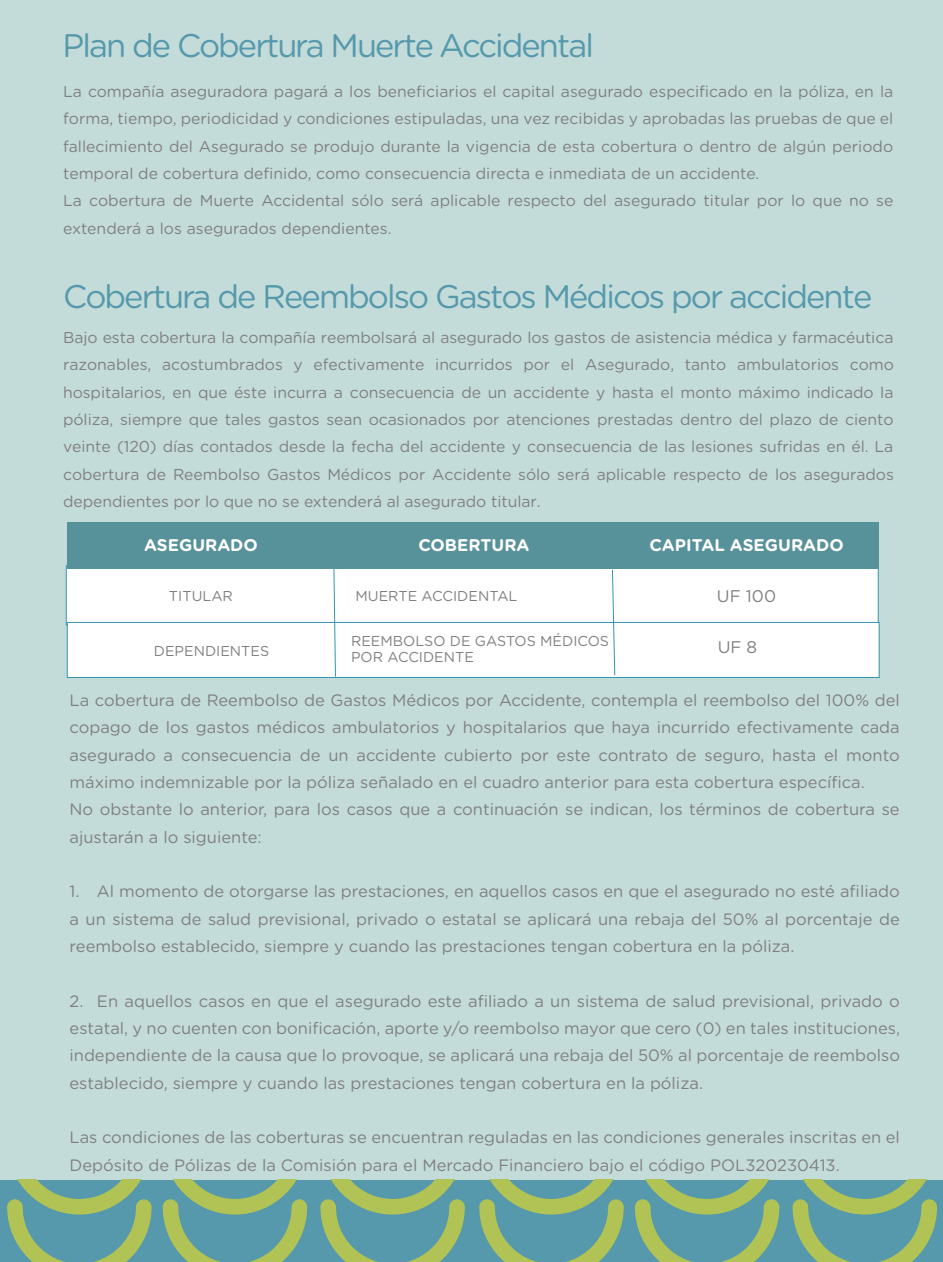
<style>
.page{position:relative;width:943px;height:1262px;background:#fff}
.page>*{position:absolute;margin:0;border:0;box-sizing:border-box;transform-origin:0 0}
.t1{font:32.62px "Gotham Rounded";letter-spacing:-.06em;color:#5698ac}
.t2{font:700 16.88px "Gotham Rounded";color:#fff}
.t3{font:16.88px "Gotham Rounded";color:#808080}
.t4{font:16.5px/27.3px "Gotham Rounded";color:#808080}
.t5{font:15.75px/27.4px "Gotham Rounded";color:#808080}
.t6{font:14.33px/15.8px "Gotham Rounded";color:#808080}
</style>
<div class="page">
<div style="left:0;top:0;width:943px;height:1180px;background:#c3dcd9"></div>
<div style="left:66px;top:565px;width:812px;height:60px;background:#fff;border:1px solid #3295ac"></div>
<div style="left:0;top:1179px;width:943px;height:82px;background:#5698ac"></div>
<svg style="left:7px;top:1179px;width:144px;height:82px"></svg>
<svg style="left:163px;top:1179px;width:144px;height:82px"></svg>
<svg style="left:320px;top:1179px;width:145px;height:82px"></svg>
<svg style="left:479px;top:1179px;width:144px;height:82px"></svg>
<svg style="left:635px;top:1179px;width:144px;height:82px"></svg>
<svg style="left:792px;top:1179px;width:145px;height:82px"></svg>
<div style="left:67px;top:622px;width:812px;height:55px;background:#fff;border:1px solid #3295ac"></div>
<div style="left:67px;top:522px;width:812px;height:47px;background:#57929b"></div>
<svg style="left:333px;top:569px;width:3px;height:108px"></svg>
<svg style="left:611px;top:569px;width:4px;height:107px"></svg>
<h1 class="t1" style="left:62px;top:23px;width:533px">Plan de Cobertura Muerte Accidental</h1>
<p class="t5" style="left:63px;top:77px;width:831px">La compañía aseguradora pagará a los beneficiarios el capital asegurado especificado en la póliza, en la forma, tiempo, periodicidad y condiciones estipuladas, una vez recibidas y aprobadas las pruebas de que el fallecimiento del Asegurado se produjo durante la vigencia de esta cobertura o dentro de algún periodo temporal de cobertura definido, como consecuencia directa e inmediata de un accidente.<br>La cobertura de Muerte Accidental sólo será aplicable respecto del asegurado titular por lo que no se extenderá a los asegurados dependientes.</p>
<h1 class="t1" style="left:63px;top:274px;width:810px">Cobertura de Reembolso Gastos Médicos por accidente</h1>
<p class="t5" style="left:63px;top:323px;width:832px;text-align:justify">Bajo esta cobertura la compañía reembolsará al asegurado los gastos de asistencia médica y farmacéutica razonables, acostumbrados y efectivamente incurridos por el Asegurado, tanto ambulatorios como hospitalarios, en que éste incurra a consecuencia de un accidente y hasta el monto máximo indicado la póliza, siempre que tales gastos sean ocasionados por atenciones prestadas dentro del plazo de ciento veinte (120) días contados desde la fecha del accidente y consecuencia de las lesiones sufridas en él. La cobertura de Reembolso Gastos Médicos por Accidente sólo será aplicable respecto de los asegurados dependientes por lo que no se extenderá al asegurado titular.</p>
<p class="t2" style="left:144px;top:532px;width:115px">ASEGURADO</p>
<p class="t2" style="left:418px;top:532px;width:113px">COBERTURA</p>
<p class="t2" style="left:649px;top:532px;width:196px">CAPITAL ASEGURADO</p>
<p class="t6" style="left:169px;top:587px;width:65px">TITULAR</p>
<p class="t6" style="left:355px;top:587px;width:164px">MUERTE ACCIDENTAL</p>
<p class="t3" style="left:717px;top:584px;width:61px">UF 100</p>
<p class="t6" style="left:154px;top:642px;width:117px">DEPENDIENTES</p>
<p class="t6" style="left:351px;top:632px;width:259px">REEMBOLSO DE GASTOS MÉDICOS<br>POR ACCIDENTE</p>
<p class="t3" style="left:717px;top:635px;width:41px">UF 8</p>
<p class="t4" style="left:69px;top:685px;width:831px">La cobertura de Reembolso de Gastos Médicos por Accidente, contempla el reembolso del 100% del copago de los gastos médicos ambulatorios y hospitalarios que haya incurrido efectivamente cada asegurado a consecuencia de un accidente cubierto por este contrato de seguro, hasta el monto máximo indemnizable por la póliza señalado en el cuadro anterior para esta cobertura específica.<br>No obstante lo anterior, para los casos que a continuación se indican, los términos de cobertura se ajustarán a lo siguiente:</p>
<p class="t4" style="left:70px;top:877px;width:831px;text-align:justify">1. Al momento de otorgarse las prestaciones, en aquellos casos en que el asegurado no esté afiliado a un sistema de salud previsional, privado o estatal se aplicará una rebaja del 50% al porcentaje de reembolso establecido, siempre y cuando las prestaciones tengan cobertura en la póliza.</p>
<p class="t4" style="left:69px;top:986px;width:832px;text-align:justify">2. En aquellos casos en que el asegurado este afiliado a un sistema de salud previsional, privado o estatal, y no cuenten con bonificación, aporte y/o reembolso mayor que cero (0) en tales instituciones, independiente de la causa que lo provoque, se aplicará una rebaja del 50% al porcentaje de reembolso establecido, siempre y cuando las prestaciones tengan cobertura en la póliza.</p>
<p class="t4" style="left:70px;top:1122px;width:831px">Las condiciones de las coberturas se encuentran reguladas en las condiciones generales inscritas en el<br>Depósito de Pólizas de la Comisión para el Mercado Financiero bajo el código POL320230413.</p>
</div>
